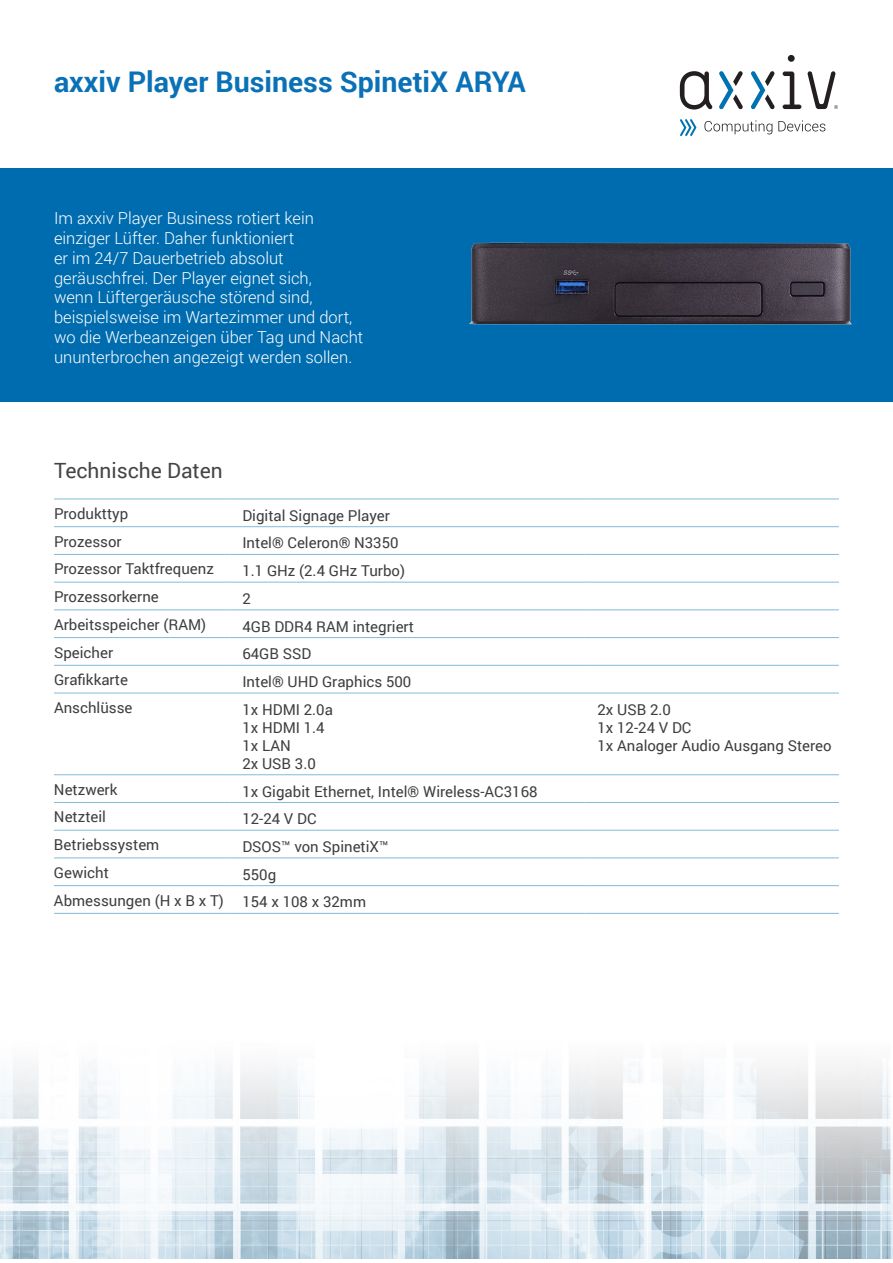
<style>
.page{position:relative;width:893px;height:1263px;background:#fff}
.page>*{position:absolute;margin:0;border:0;box-sizing:border-box;transform-origin:0 0}
.t1{font:700 28.5px "Roboto";color:#0a71b6}
.t2{font:21px "Roboto";color:#444}
.t3{font:300 16.5px/19.8px "Roboto";color:#fff}
.t4{font:15px/18px "Roboto";color:#3c3e40}
</style>
<div class="page">
<svg style="left:680px;top:71px;width:32px;height:39px"></svg>
<svg style="left:783px;top:72px;width:18px;height:37px"></svg>
<div style="left:788px;top:55px;width:7px;height:7px;background:#231f20;border-radius:50%"></div>
<svg style="left:719px;top:71px;width:24px;height:38px"></svg>
<svg style="left:751px;top:71px;width:24px;height:38px"></svg>
<svg style="left:807px;top:71px;width:31px;height:38px"></svg>
<svg style="left:704px;top:120px;width:68px;height:14px"></svg>
<svg style="left:778px;top:120px;width:47px;height:11px"></svg>
<svg style="left:680px;top:119px;width:16px;height:17px"></svg>
<img style="left:0;top:1063px;width:893px;height:196px">
<div style="left:0;top:168px;width:893px;height:234px;background:#006cb0"></div>
<img style="left:469px;top:242px;width:383px;height:83px">
<hr style="left:54px;top:499px;width:176px;height:1px;background:#81bbd9">
<hr style="left:230px;top:499px;width:355px;height:1px;background:#81bbd9">
<hr style="left:585px;top:499px;width:254px;height:1px;background:#81bbd9">
<hr style="left:54px;top:526px;width:176px;height:1px;background:#81bbd9">
<hr style="left:230px;top:526px;width:355px;height:1px;background:#81bbd9">
<hr style="left:585px;top:526px;width:254px;height:1px;background:#81bbd9">
<hr style="left:54px;top:554px;width:176px;height:1px;background:#81bbd9">
<hr style="left:230px;top:554px;width:355px;height:1px;background:#81bbd9">
<hr style="left:585px;top:554px;width:254px;height:1px;background:#81bbd9">
<hr style="left:54px;top:582px;width:176px;height:1px;background:#81bbd9">
<hr style="left:230px;top:582px;width:355px;height:1px;background:#81bbd9">
<hr style="left:585px;top:582px;width:254px;height:1px;background:#81bbd9">
<hr style="left:54px;top:609px;width:176px;height:1px;background:#81bbd9">
<hr style="left:230px;top:609px;width:355px;height:1px;background:#81bbd9">
<hr style="left:585px;top:609px;width:254px;height:1px;background:#81bbd9">
<hr style="left:54px;top:637px;width:176px;height:1px;background:#81bbd9">
<hr style="left:230px;top:637px;width:355px;height:1px;background:#81bbd9">
<hr style="left:585px;top:637px;width:254px;height:1px;background:#81bbd9">
<hr style="left:54px;top:665px;width:176px;height:1px;background:#81bbd9">
<hr style="left:230px;top:665px;width:355px;height:1px;background:#81bbd9">
<hr style="left:585px;top:665px;width:254px;height:1px;background:#81bbd9">
<hr style="left:54px;top:693px;width:176px;height:1px;background:#81bbd9">
<hr style="left:230px;top:693px;width:355px;height:1px;background:#81bbd9">
<hr style="left:585px;top:693px;width:254px;height:1px;background:#81bbd9">
<hr style="left:54px;top:774px;width:176px;height:1px;background:#81bbd9">
<hr style="left:230px;top:774px;width:355px;height:1px;background:#81bbd9">
<hr style="left:585px;top:774px;width:254px;height:1px;background:#81bbd9">
<hr style="left:54px;top:802px;width:176px;height:1px;background:#81bbd9">
<hr style="left:230px;top:802px;width:355px;height:1px;background:#81bbd9">
<hr style="left:585px;top:802px;width:254px;height:1px;background:#81bbd9">
<hr style="left:54px;top:830px;width:176px;height:1px;background:#81bbd9">
<hr style="left:230px;top:830px;width:355px;height:1px;background:#81bbd9">
<hr style="left:585px;top:830px;width:254px;height:1px;background:#81bbd9">
<hr style="left:54px;top:857px;width:176px;height:1px;background:#81bbd9">
<hr style="left:230px;top:857px;width:355px;height:1px;background:#81bbd9">
<hr style="left:585px;top:857px;width:254px;height:1px;background:#81bbd9">
<hr style="left:54px;top:885px;width:176px;height:1px;background:#81bbd9">
<hr style="left:230px;top:885px;width:355px;height:1px;background:#81bbd9">
<hr style="left:585px;top:885px;width:254px;height:1px;background:#81bbd9">
<hr style="left:54px;top:913px;width:176px;height:1px;background:#81bbd9">
<hr style="left:230px;top:913px;width:355px;height:1px;background:#81bbd9">
<hr style="left:585px;top:913px;width:254px;height:1px;background:#81bbd9">
<h1 class="t1" style="left:54px;top:62px;width:473px">axxiv Player Business SpinetiX ARYA</h1>
<p class="t3" style="left:54px;top:208px;width:311px">Im axxiv Player Business rotiert kein einziger Lüfter. Daher funktioniert<br>er im 24/7 Dauerbetrieb absolut geräuschfrei. Der Player eignet sich,<br>wenn Lüftergeräusche störend sind, beispielsweise im Wartezimmer und dort, wo die Werbeanzeigen über Tag und Nacht ununterbrochen angezeigt werden sollen.</p>
<h2 class="t2" style="left:54px;top:455px;width:170px">Technische Daten</h2>
<p class="t4" style="left:54px;top:504px;width:76px">Produkttyp</p>
<p class="t4" style="left:242px;top:506px;width:149px">Digital Signage Player</p>
<p class="t4" style="left:54px;top:532px;width:69px">Prozessor</p>
<p class="t4" style="left:242px;top:533px;width:158px">Intel® Celeron® N3350</p>
<p class="t4" style="left:54px;top:559px;width:161px">Prozessor Taktfrequenz</p>
<p class="t4" style="left:242px;top:561px;width:164px">1.1 GHz (2.4 GHz Turbo)</p>
<p class="t4" style="left:54px;top:587px;width:106px">Prozessorkerne</p>
<p class="t4" style="left:242px;top:589px;width:10px">2</p>
<p class="t4" style="left:54px;top:615px;width:154px">Arbeitsspeicher (RAM)</p>
<p class="t4" style="left:242px;top:617px;width:173px">4GB DDR4 RAM integriert</p>
<p class="t4" style="left:54px;top:643px;width:61px">Speicher</p>
<p class="t4" style="left:242px;top:644px;width:71px">64GB SSD</p>
<p class="t4" style="left:54px;top:670px;width:75px">Grafikkarte</p>
<p class="t4" style="left:242px;top:672px;width:170px">Intel® UHD Graphics 500</p>
<p class="t4" style="left:54px;top:698px;width:80px">Anschlüsse</p>
<p class="t4" style="left:242px;top:700px;width:92px">1x HDMI 2.0a<br>1x HDMI 1.4<br>1x LAN<br>2x USB 3.0</p>
<p class="t4" style="left:597px;top:700px;width:236px">2x USB 2.0<br>1x 12-24 V DC<br>1x Analoger Audio Ausgang Stereo</p>
<p class="t4" style="left:54px;top:780px;width:65px">Netzwerk</p>
<p class="t4" style="left:242px;top:782px;width:297px">1x Gigabit Ethernet, Intel® Wireless-AC3168</p>
<p class="t4" style="left:54px;top:807px;width:54px">Netzteil</p>
<p class="t4" style="left:242px;top:809px;width:76px">12-24 V DC</p>
<p class="t4" style="left:54px;top:835px;width:107px">Betriebssystem</p>
<p class="t4" style="left:242px;top:837px;width:148px">DSOS™ von SpinetiX™</p>
<p class="t4" style="left:54px;top:863px;width:56px">Gewicht</p>
<p class="t4" style="left:54px;top:861px;width:314px;line-height:26px;text-indent:188px">550g<br>Abmessungen (H x B x T) 154 x 108 x 32mm</p>
</div>
